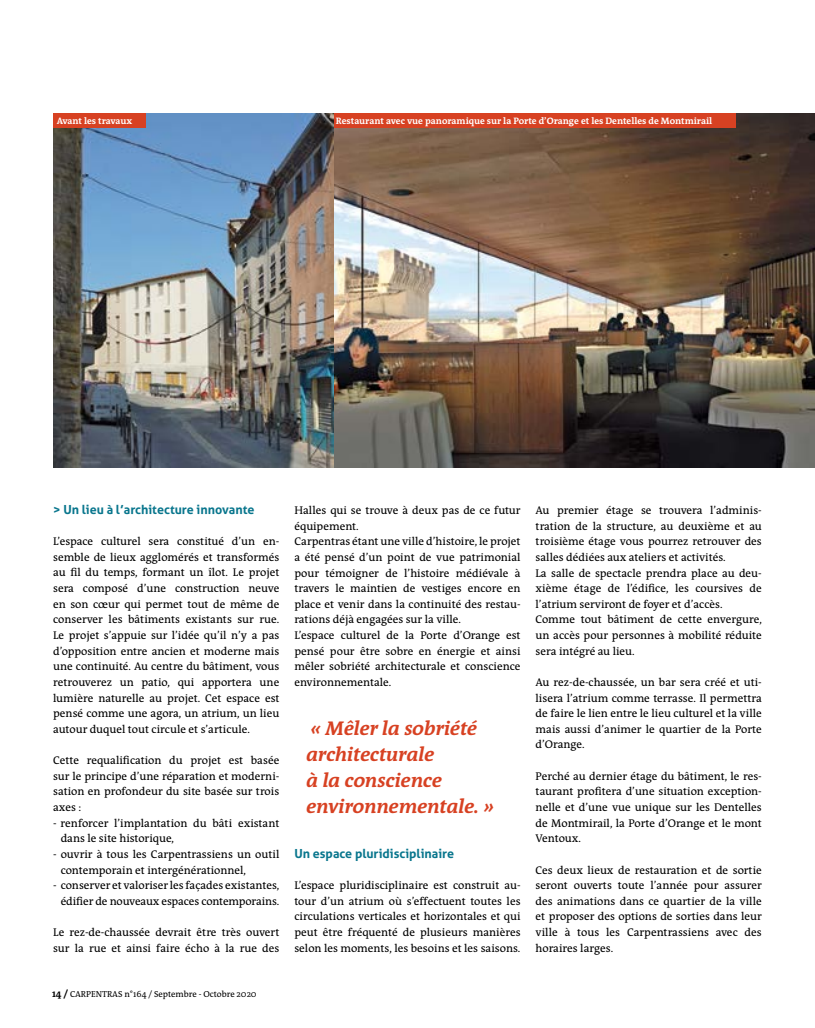
<style>
.page{position:relative;width:815px;height:1028px;background:#fff}
.page>*{position:absolute;margin:0;border:0;box-sizing:border-box;transform-origin:0 0}
.t1{font:italic 700 20px/26.2px "Qua Text";color:#d74122}
.t2{font:700 12.5px "Aller";color:#09768d}
.t3{font:11.25px/15.6px "Qua Text";color:#000;text-align:justify}
.t4{font:700 9.38px "Qua Text";color:#fff}
.t5{font:8.75px "Qua Text";color:#000}
.s1{font-weight:700;font-size:10px}
</style>
<div class="page">
<hr style="left:814px;top:113px;width:1px;height:380px;background:#edeff2">
<img style="left:333px;top:113px;width:482px;height:355px">
<div style="left:328px;top:113px;width:408px;height:15px;background:#d74122"></div>
<img style="left:53px;top:113px;width:280px;height:355px">
<div style="left:53px;top:113px;width:92px;height:15px;background:#d74122"></div>
<p class="t4" style="left:57px;top:115px;width:77px">Avant les travaux</p>
<p class="t4" style="left:336px;top:115px;width:378px">Restaurant avec vue panoramique sur la Porte d’Orange et les Dentelles de Montmirail</p>
<p class="t2" style="left:53px;top:502px;width:203px">&gt; Un lieu à l’architecture innovante</p>
<p class="t3" style="left:53px;top:534px;width:228px">L’espace culturel sera constitué d’un en&shy;semble de lieux agglomérés et transformés au fil du temps, formant un îlot. Le projet sera composé d’une construction neuve en son cœur qui permet tout de même de conserver les bâtiments existants sur rue.<br>Le projet s’appuie sur l’idée qu’il n’y a pas d’opposition entre ancien et moderne mais une continuité. Au centre du bâtiment, vous retrouverez un patio, qui apportera une lumière naturelle au projet. Cet espace est pensé comme une agora, un atrium, un lieu autour duquel tout circule et s’articule.</p>
<p class="t3" style="left:53px;top:752px;width:228px">Cette requalification du projet est basée sur le principe d’une réparation et moderni&shy;sation en profondeur du site basée sur trois axes :</p>
<p class="t3" style="left:61px;top:815px;width:220px;text-indent:-8px">- renforcer l’implantation du bâti existant dans le site historique,</p>
<p class="t3" style="left:61px;top:846px;width:220px;text-indent:-8px">- ouvrir à tous les Carpentrassiens un outil contemporain et intergénérationnel,</p>
<p class="t3" style="left:53px;top:877px;width:228px;text-align:right">- conserver et valoriser les façades existantes, édifier de nouveaux espaces contemporains.</p>
<p class="t3" style="left:53px;top:924px;width:228px">Le rez-de-chaussée devrait être très ouvert sur la rue et ainsi faire écho à la rue des</p>
<p class="t5" style="left:52px;top:988px;width:206px"><span class="s1">14 /</span> CARPENTRAS n°164 / Septembre - Octobre 2020</p>
<p class="t3" style="left:294px;top:502px;width:228px;text-align:left">Halles qui se trouve à deux pas de ce futur équipement.<br>Carpentras étant une ville d’histoire, le projet a été pensé d’un point de vue patrimonial pour témoigner de l’histoire médiévale à travers le maintien de vestiges encore en place et venir dans la continuité des restau&shy;rations déjà engagées sur la ville.<br>L’espace culturel de la Porte d’Orange est pensé pour être sobre en énergie et ainsi mêler sobriété architecturale et conscience environnementale.</p>
<h1 class="t1" style="left:307px;top:714px;width:189px">« Mêler la sobriété architecturale<br>à la conscience environnementale. »</h1>
<p class="t2" style="left:294px;top:845px;width:161px">Un espace pluridisciplinaire</p>
<p class="t3" style="left:294px;top:877px;width:228px">L’espace pluridisciplinaire est construit au&shy;tour d’un atrium où s’effectuent toutes les circulations verticales et horizontales et qui peut être fréquenté de plusieurs manières selon les moments, les besoins et les saisons.</p>
<p class="t3" style="left:536px;top:502px;width:228px;text-align:left">Au premier étage se trouvera l’adminis&shy;tration de la structure, au deuxième et au troisième étage vous pourrez retrouver des salles dédiées aux ateliers et activités.<br>La salle de spectacle prendra place au deu&shy;xième étage de l’édifice, les coursives de l’atrium serviront de foyer et d’accès.<br>Comme tout bâtiment de cette envergure, un accès pour personnes à mobilité réduite sera intégré au lieu.</p>
<p class="t3" style="left:536px;top:674px;width:228px">Au rez-de-chaussée, un bar sera créé et uti&shy;lisera l’atrium comme terrasse. Il permettra de faire le lien entre le lieu culturel et la ville mais aussi d’animer le quartier de la Porte d’Orange.</p>
<p class="t3" style="left:536px;top:768px;width:228px">Perché au dernier étage du bâtiment, le res&shy;taurant profitera d’une situation exception&shy;nelle et d’une vue unique sur les Dentelles de Montmirail, la Porte d’Orange et le mont Ventoux.</p>
<p class="t3" style="left:536px;top:862px;width:228px">Ces deux lieux de restauration et de sortie seront ouverts toute l’année pour assurer des animations dans ce quartier de la ville et proposer des options de sorties dans leur ville à tous les Carpentrassiens avec des horaires larges.</p>
</div>
